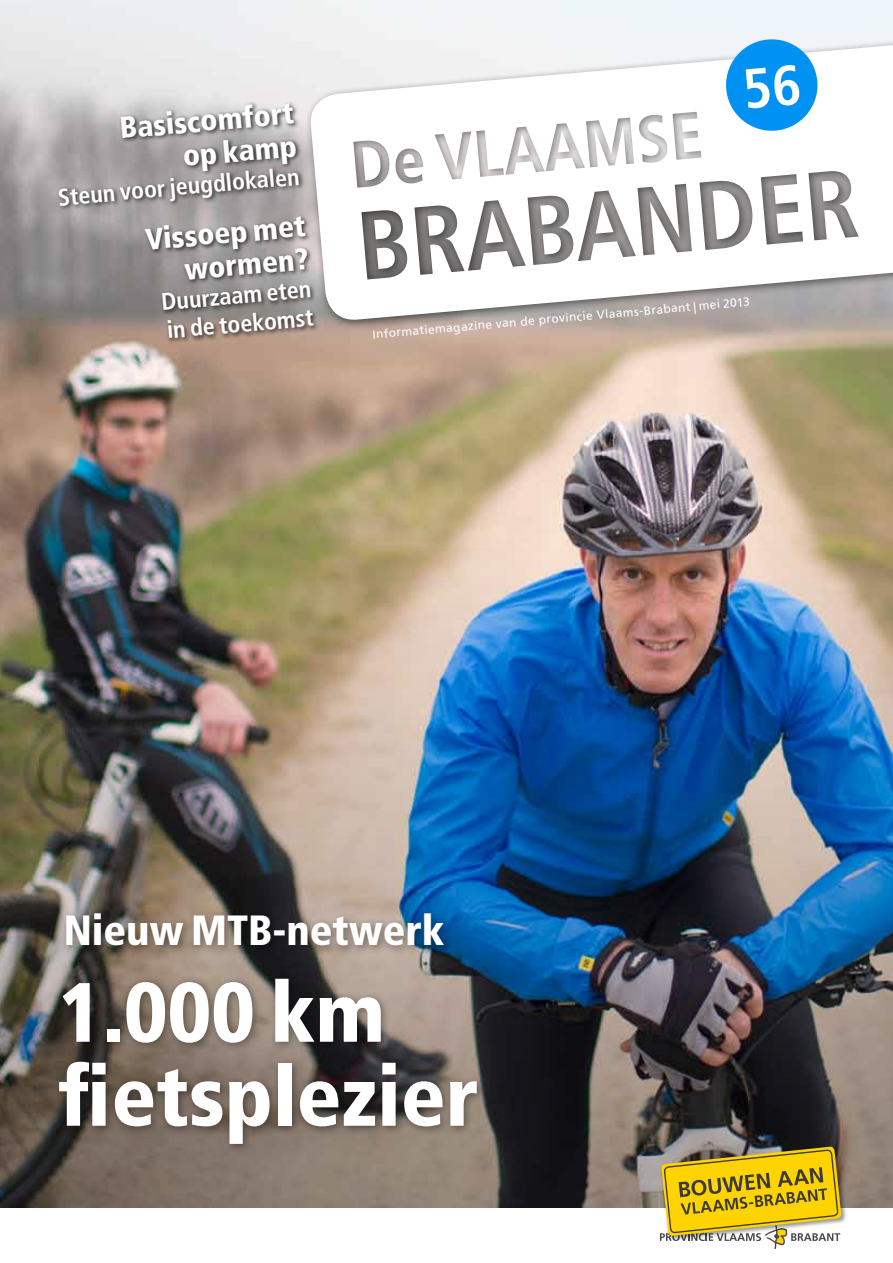
<style>
.page{position:relative;width:893px;height:1263px;background:#fff}
.page>*{position:absolute;margin:0;border:0;box-sizing:border-box;transform-origin:0 0}
.t1{font:900 condensed 84px/84px "Frutiger LT";color:#fff}
.t2{font:900 condensed 42.3px "Frutiger LT";color:#fff}
.t3{font:900 condensed 30px/33px "Frutiger LT";color:#fff;text-align:right}
.t4{font:700 condensed 24px/28.5px "Frutiger LT";color:#fff}
.t5{font:12px "Frutiger LT";color:#fff}
</style>
<div class="page">
<img style="left:0;top:0;width:893px;height:458px">
<img style="left:0;top:458px;width:893px;height:750px">
<div style="left:305px;top:34px;width:588px;height:296px;background:#000;opacity:.5"></div>
<svg style="left:308px;top:37px;width:585px;height:285px"></svg>
<img style="left:659px;top:1144px;width:189px;height:96px">
<svg style="left:660px;top:1144px;width:182px;height:105px;background:#cbb241"></svg>
<div style="left:53px;top:972px;width:434px;height:182px;background:#000;opacity:.4"></div>
<div style="left:142px;top:214px;width:178px;height:130px;background:#000;opacity:.75"></div>
<div style="left:56px;top:101px;width:249px;height:110px;background:#000;opacity:.75"></div>
<div style="left:61px;top:907px;width:392px;height:49px;background:#000;opacity:.4"></div>
<svg style="left:724px;top:37px;width:95px;height:96px"></svg>
<h3 class="t3" style="left:119px;top:112px;width:176px;rotate:-5deg">Basiscomfort op kamp</h3>
<h3 class="t4" style="left:57px;top:183px;width:247px;rotate:-5deg">Steun voor jeugdlokalen</h3>
<h3 class="t3" style="left:144px;top:223px;width:162px;rotate:-5deg">Vissoep met wormen?</h3>
<h3 class="t4" style="left:160px;top:288px;width:155px;rotate:-5deg">Duurzaam eten in de toekomst</h3>
<p class="t5" style="left:372px;top:327px;width:380px;rotate:-5deg">Informatiemagazine van de provincie Vlaams-Brabant | mei 2013</p>
<h2 class="t2" style="left:64px;top:905px;width:382px">Nieuw MTB-netwerk</h2>
<h1 class="t1" style="left:58px;top:970px;width:422px">1.000 km fietsplezier</h1>
</div>
